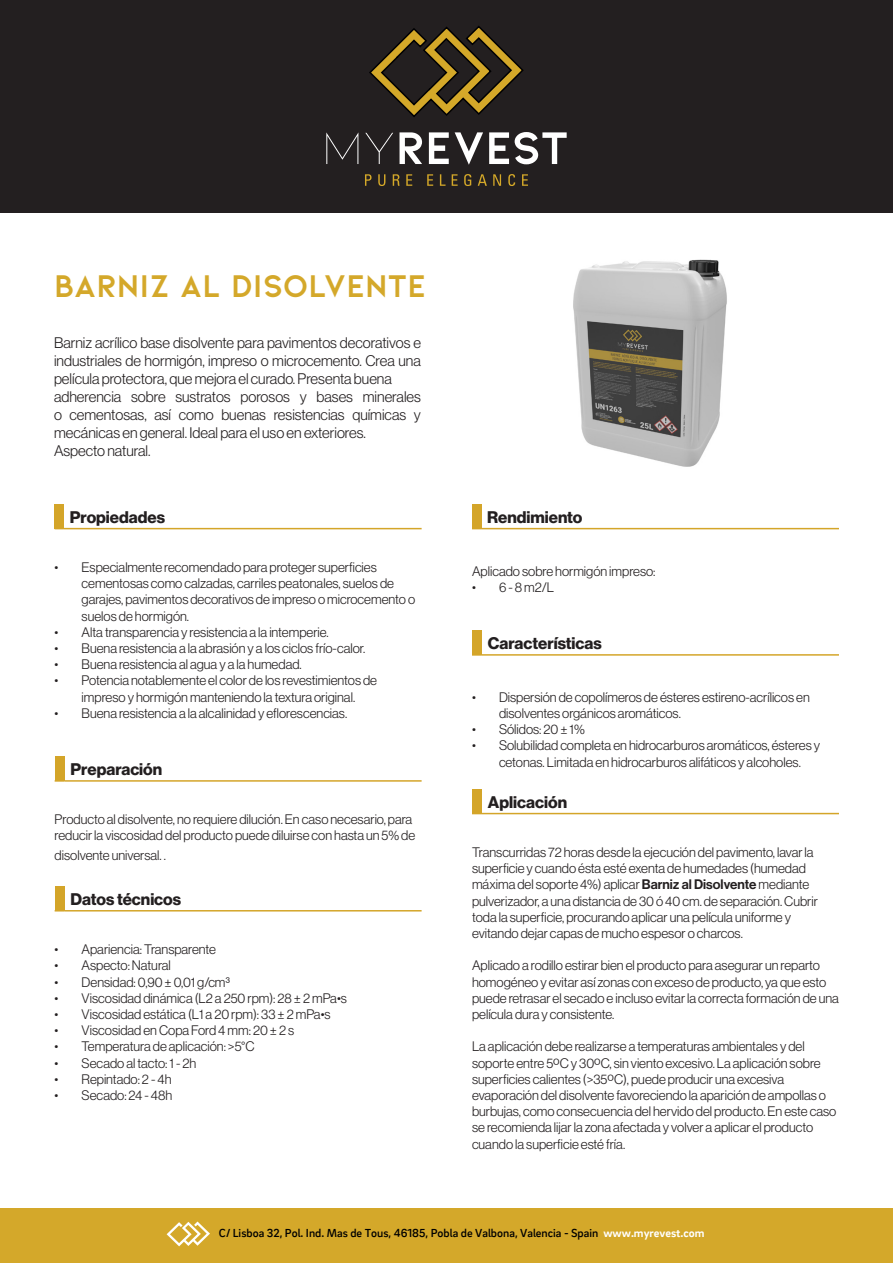
<style>
.page{position:relative;width:893px;height:1263px;background:#fff}
.page>*{position:absolute;margin:0;border:0;box-sizing:border-box;transform-origin:0 0}
.t1{font:700 33px "Kiona";color:#d4a82a}
.t2{font:16.5px "N Haas Grotesk DS Pro 75 Bd";color:#231f20}
.t3{font:15px/18px "N Haas Grotesk DS Pro 45 Lt";color:#231f20}
.t4{font:13.5px/16.2px "N Haas Grotesk DS Pro 45 Lt";color:#231f20}
.t5{font:500 12px "Brix Sans";color:#000001}
.s1{font-family:"N Haas Grotesk DS Pro 65 Md"}
.s2{font-weight:700;color:#fff}
</style>
<div class="page">
<div style="left:0;top:0;width:893px;height:213px;background:#231f20"></div>
<svg style="left:326px;top:132px;width:32px;height:32px"></svg>
<svg style="left:365px;top:133px;width:28px;height:31px"></svg>
<svg style="left:399px;top:132px;width:23px;height:32px"></svg>
<svg style="left:429px;top:132px;width:20px;height:32px"></svg>
<svg style="left:455px;top:132px;width:28px;height:33px"></svg>
<svg style="left:489px;top:132px;width:20px;height:32px"></svg>
<svg style="left:515px;top:132px;width:52px;height:32px"></svg>
<svg style="left:369px;top:26px;width:155px;height:91px"></svg>
<svg style="left:365px;top:174px;width:7px;height:12px"></svg>
<svg style="left:378px;top:174px;width:7px;height:12px"></svg>
<svg style="left:393px;top:174px;width:7px;height:12px"></svg>
<svg style="left:406px;top:174px;width:6px;height:12px"></svg>
<svg style="left:427px;top:174px;width:6px;height:12px"></svg>
<svg style="left:440px;top:174px;width:6px;height:12px"></svg>
<svg style="left:452px;top:174px;width:6px;height:12px"></svg>
<svg style="left:464px;top:174px;width:7px;height:12px"></svg>
<svg style="left:478px;top:174px;width:9px;height:12px"></svg>
<svg style="left:493px;top:174px;width:8px;height:12px"></svg>
<svg style="left:508px;top:174px;width:7px;height:12px"></svg>
<svg style="left:522px;top:174px;width:6px;height:12px"></svg>
<img style="left:573px;top:259px;width:154px;height:208px">
<div style="left:0;top:1209px;width:893px;height:54px;background:#d4a82a"></div>
<svg style="left:167px;top:1221px;width:43px;height:25px"></svg>
<div style="left:472px;top:504px;width:9px;height:25px;background:#d4a529"></div>
<hr style="left:481px;top:528px;width:358px;height:1px;background:#d4a529">
<div style="left:472px;top:630px;width:10px;height:25px;background:#d4a529"></div>
<hr style="left:482px;top:654px;width:357px;height:2px;background:#d4a529">
<div style="left:472px;top:789px;width:10px;height:24px;background:#d4a529"></div>
<hr style="left:482px;top:813px;width:357px;height:1px;background:#d4a529">
<div style="left:55px;top:504px;width:9px;height:25px;background:#d4a529"></div>
<hr style="left:64px;top:528px;width:358px;height:1px;background:#d4a529">
<div style="left:55px;top:756px;width:10px;height:25px;background:#d4a529"></div>
<hr style="left:65px;top:780px;width:357px;height:2px;background:#d4a529">
<div style="left:55px;top:886px;width:10px;height:25px;background:#d4a529"></div>
<hr style="left:65px;top:910px;width:357px;height:1px;background:#d4a529">
<h1 class="t1" style="left:54px;top:267px;width:374px">BARNIZ AL DISOLVENTE</h1>
<p class="t3" style="left:54px;top:333px;width:368px">Barniz acrílico base disolvente para pavimentos decorativos e industriales de hormigón, impreso o microcemento. Crea una película protectora, que mejora el curado. Presenta buena adherencia sobre sustratos porosos y bases minerales o cementosas, así como buenas resistencias químicas y mecánicas en general. Ideal para el uso en exteriores.<br>Aspecto natural.</p>
<p class="t2" style="left:70px;top:507px;width:97px">Propiedades</p>
<p class="t4" style="left:82px;top:559px;width:335px;text-indent:-27px">• Especialmente recomendado para proteger superficies cementosas como calzadas, carriles peatonales, suelos de garajes, pavimentos decorativos de impreso o microcemento o suelos de hormigón.</p>
<p class="t4" style="left:55px;top:624px;width:276px">• Alta transparencia y resistencia a la intemperie.</p>
<p class="t4" style="left:55px;top:640px;width:312px">• Buena resistencia a la abrasión y a los ciclos frío-calor.</p>
<p class="t4" style="left:55px;top:656px;width:249px">• Buena resistencia al agua y a la humedad.</p>
<p class="t4" style="left:55px;top:672px;width:324px;text-align:center">• Potencia notablemente el color de los revestimientos de impreso y hormigón manteniendo la textura original.</p>
<p class="t4" style="left:55px;top:705px;width:294px">• Buena resistencia a la alcalinidad y eflorescencias.</p>
<p class="t2" style="left:71px;top:759px;width:93px">Preparación</p>
<p class="t4" style="left:55px;top:811px;width:362px">Producto al disolvente, no requiere dilución. En caso necesario, para reducir la viscosidad del producto puede diluirse con hasta un 5% de</p>
<p class="t4" style="left:55px;top:847px;width:113px">disolvente universal. .</p>
<p class="t2" style="left:71px;top:889px;width:112px">Datos técnicos</p>
<p class="t4" style="left:55px;top:941px;width:163px">• Apariencia: Transparente</p>
<p class="t4" style="left:55px;top:957px;width:118px">• Aspecto: Natural</p>
<p class="t4" style="left:55px;top:974px;width:177px">• Densidad: 0,90 ± 0,01 g/cm³</p>
<p class="t4" style="left:55px;top:990px;width:294px">• Viscosidad dinámica (L2 a 250 rpm): 28 ± 2 mPa•s</p>
<p class="t4" style="left:55px;top:1006px;width:278px">• Viscosidad estática (L1 a 20 rpm): 33 ± 2 mPa•s</p>
<p class="t4" style="left:55px;top:1022px;width:241px">• Viscosidad en Copa Ford 4 mm: 20 ± 2 s</p>
<p class="t4" style="left:55px;top:1038px;width:202px">• Temperatura de aplicación: &gt;5°C</p>
<p class="t4" style="left:55px;top:1055px;width:143px">• Secado al tacto: 1 - 2h</p>
<p class="t4" style="left:55px;top:1071px;width:118px">• Repintado: 2 - 4h</p>
<p class="t4" style="left:55px;top:1087px;width:119px">• Secado: 24 - 48h</p>
<p class="t2" style="left:487px;top:507px;width:97px">Rendimiento</p>
<p class="t4" style="left:472px;top:563px;width:185px">Aplicado sobre hormigón impreso:</p>
<p class="t4" style="left:472px;top:579px;width:84px">• 6 - 8 m2/L</p>
<p class="t2" style="left:488px;top:633px;width:115px">Características</p>
<p class="t4" style="left:499px;top:689px;width:312px;text-indent:-27px">• Dispersión de copolímeros de ésteres estireno-acrílicos en disolventes orgánicos aromáticos.</p>
<p class="t4" style="left:472px;top:721px;width:114px">• Sólidos: 20 ± 1%</p>
<p class="t4" style="left:472px;top:738px;width:350px;text-align:center">• Solubilidad completa en hidrocarburos aromáticos, ésteres y cetonas. Limitada en hidrocarburos alifáticos y alcoholes.</p>
<p class="t2" style="left:488px;top:792px;width:81px">Aplicación</p>
<p class="t4" style="left:472px;top:844px;width:347px">Transcurridas 72 horas desde la ejecución del pavimento, lavar la superficie y cuando ésta esté exenta de humedades (humedad máxima del soporte 4%) aplicar <span class="s1">Barniz al Disolvente</span> mediante pulverizador, a una distancia de 30 ó 40 cm. de separación. Cubrir</p>
<p class="t4" style="left:472px;top:909px;width:321px">toda la superficie, procurando aplicar una película uniforme y evitando dejar capas de mucho espesor o charcos.</p>
<p class="t4" style="left:472px;top:957px;width:368px">Aplicado a rodillo estirar bien el producto para asegurar un reparto homogéneo y evitar así zonas con exceso de producto, ya que esto puede retrasar el secado e incluso evitar la correcta formación de una película dura y consistente.</p>
<p class="t4" style="left:472px;top:1038px;width:350px">La aplicación debe realizarse a temperaturas ambientales y del soporte entre 5ºC y 30ºC, sin viento excesivo. La aplicación sobre superficies calientes (&gt;35ºC), puede producir una excesiva</p>
<p class="t4" style="left:472px;top:1087px;width:366px">evaporación del disolvente favoreciendo la aparición de ampollas o burbujas, como consecuencia del hervido del producto. En este caso se recomienda lijar la zona afectada y volver a aplicar el producto cuando la superficie esté fría.</p>
<p class="t5" style="left:219px;top:1225px;width:487px">C/ Lisboa 32, Pol. Ind. Mas de Tous, 46185, Pobla de Valbona, Valencia - Spain <span class="s2">www.myrevest.com</span></p>
</div>
